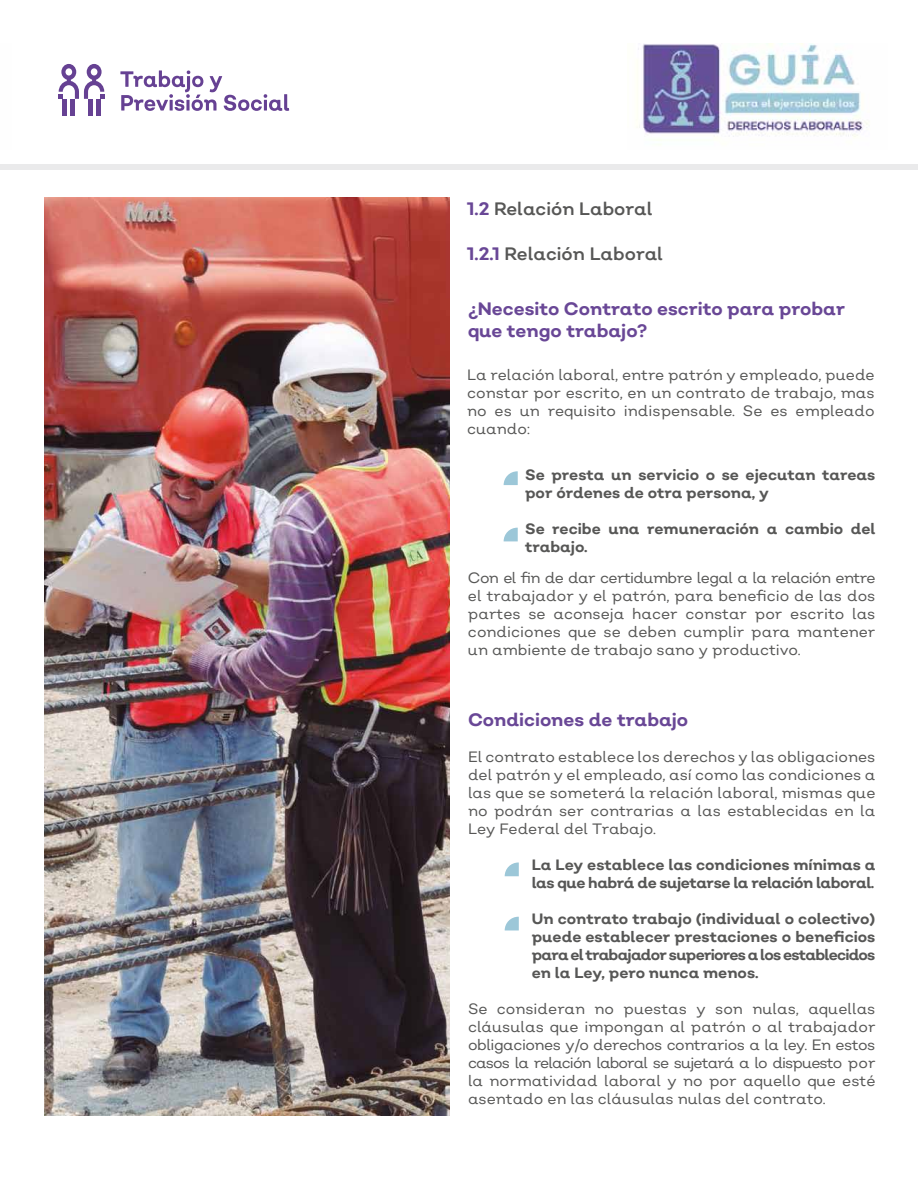
<style>
.page{position:relative;width:918px;height:1188px;background:#fff}
.page>*{position:absolute;margin:0;border:0;box-sizing:border-box;transform-origin:0 0}
.t1{font:700 18px/21.6px "Nutmeg";color:#694796}
.t2{font:18px "Nutmeg";color:#575756}
.t3{font:15px/18px "Nutmeg";color:#575756;text-align:justify}
.t4{font:700 15px/18px "Nutmeg";color:#575756}
.t5{font:700 15px/18px "Nutmeg";letter-spacing:-.03em;color:#575756}
.s1{font-weight:700;color:#694796}
</style>
<div class="page">
<div style="left:0;top:164px;width:918px;height:6px;background:#eaeaeb"></div>
<hr style="left:71px;top:100px;width:4px;height:16px;background:#664193">
<hr style="left:63px;top:100px;width:4px;height:16px;background:#664193">
<svg style="left:59px;top:64px;width:45px;height:35px"></svg>
<hr style="left:88px;top:100px;width:4px;height:16px;background:#664193">
<hr style="left:96px;top:100px;width:4px;height:16px;background:#664193">
<svg style="left:120px;top:70px;width:169px;height:41px"></svg>
<img style="left:636px;top:43px;width:232px;height:98px">
<svg style="left:504px;top:471px;width:14px;height:14px"></svg>
<svg style="left:504px;top:528px;width:14px;height:13px"></svg>
<svg style="left:505px;top:863px;width:14px;height:13px"></svg>
<svg style="left:505px;top:917px;width:14px;height:13px"></svg>
<img style="left:44px;top:198px;width:406px;height:918px">
<p class="t2" style="left:467px;top:197px;width:187px"><span class="s1">1.2</span> Relación Laboral</p>
<p class="t2" style="left:467px;top:242px;width:197px"><span class="s1">1.2.1</span> Relación Laboral</p>
<p class="t1" style="left:468px;top:298px;width:379px">¿Necesito Contrato escrito para probar que tengo trabajo?</p>
<p class="t3" style="left:467px;top:365px;width:409px">La relación laboral, entre patrón y empleado, puede constar por escrito, en un contrato de trabajo, mas no es un requisito indispensable. Se es empleado cuando:</p>
<p class="t4" style="left:525px;top:466px;width:352px">Se presta un servicio o se ejecutan tareas por órdenes de otra persona, y</p>
<p class="t4" style="left:525px;top:520px;width:352px">Se recibe una remuneración a cambio del trabajo.</p>
<p class="t3" style="left:468px;top:569px;width:409px">Con el fin de dar certidumbre legal a la relación entre el trabajador y el patrón, para beneficio de las dos partes se aconseja hacer constar por escrito las condiciones que se deben cumplir para mantener un ambiente de trabajo sano y productivo.</p>
<p class="t1" style="left:468px;top:708px;width:222px">Condiciones de trabajo</p>
<p class="t3" style="left:468px;top:748px;width:409px">El contrato establece los derechos y las obligaciones del patrón y el empleado, así como las condiciones a las que se someterá la relación laboral, mismas que no podrán ser contrarias a las establecidas en la Ley Federal del Trabajo.</p>
<p class="t5" style="left:532px;top:856px;width:345px">La Ley establece las condiciones mínimas a las que habrá de sujetarse la relación laboral.</p>
<p class="t4" style="left:532px;top:910px;width:345px;text-align:justify">Un contrato trabajo (individual o colectivo) puede establecer prestaciones o beneficios para el trabajador superiores a los establecidos en la Ley, pero nunca menos.</p>
<p class="t3" style="left:468px;top:1000px;width:409px">Se consideran no puestas y son nulas, aquellas cláusulas que impongan al patrón o al trabajador obligaciones y/o derechos contrarios a la ley. En estos casos la relación laboral se sujetará a lo dispuesto por la normatividad laboral y no por aquello que esté asentado en las cláusulas nulas del contrato.</p>
</div>
